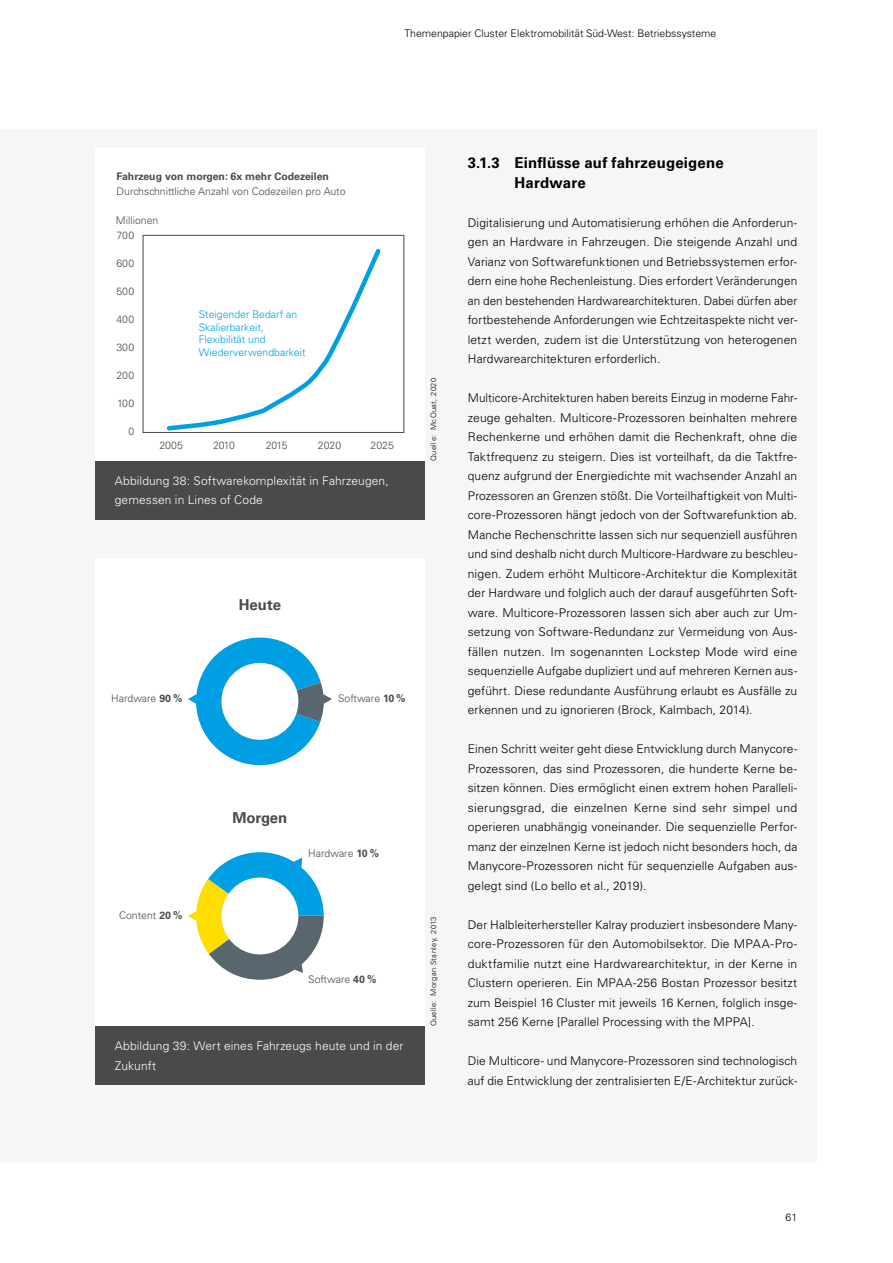
<style>
.page{position:relative;width:893px;height:1263px;background:#fff}
.page>*{position:absolute;margin:0;border:0;box-sizing:border-box;transform-origin:0 0}
.Headline_Head-3-nummeriert{font:700 15px/19.5px "Univers LT Pro 65";letter-spacing:.01em;color:#000}
.t1{font:700 15px "Univers LT";color:#4a4a49}
.Text_Fließtext{font:300 12px/19.5px "Univers LT Pro 45";letter-spacing:.01em;color:#000;text-align:justify}
.Tab_Abb_Abb-Fußzeile_2x{font:300 12px/19.5px "Univers LT Pro 45";letter-spacing:.01em;color:#fff}
.t2{font:300 10.5px/15px "Univers LT";color:#4a4a49}
.t3{font:300 10.5px/12.6px "Univers LT";color:#009fe3}
.t4{font:300 10.5px "Univers LT Pro 45";color:#000}
.t5{font:300 7.5px "Univers LT Pro 45";letter-spacing:.05em;color:#000}
.s1{font-weight:700}
</style>
<div class="page">
<div style="left:0;top:129px;width:817px;height:1034px;background:#f6f6f6"></div>
<div style="left:96px;top:149px;width:329px;height:312px;background:#fff"></div>
<svg style="left:166px;top:249px;width:215px;height:182px"></svg>
<div style="left:143px;top:235px;width:261px;height:198px;border:1px solid #4a4a49"></div>
<div style="left:96px;top:461px;width:329px;height:58px;background:#4a4a49"></div>
<div style="left:96px;top:558px;width:329px;height:468px;background:#fff"></div>
<svg style="left:188px;top:637px;width:144px;height:129px"></svg>
<svg style="left:188px;top:852px;width:136px;height:128px"></svg>
<div style="left:221px;top:663px;width:77px;height:77px;background:#fff;border-radius:50%"></div>
<div style="left:221px;top:877px;width:77px;height:77px;background:#fff;border-radius:50%"></div>
<div style="left:96px;top:1026px;width:329px;height:59px;background:#4a4a49"></div>
<p class="t4" style="left:405px;top:26px;width:313px">Themenpapier Cluster Elektromobilität Süd-West: Betriebssysteme</p>
<p class="t2" style="left:117px;top:169px;width:230px"><span class="s1">Fahrzeug von morgen: 6x mehr Codezeilen<br></span>Durchschnittliche Anzahl von Codezeilen pro Auto</p>
<p class="t2" style="left:116px;top:213px;width:44px">Millionen</p>
<p class="t2" style="left:116px;top:228px;width:19px">700</p>
<p class="t2" style="left:116px;top:256px;width:19px">600</p>
<p class="t2" style="left:116px;top:284px;width:19px">500</p>
<p class="t2" style="left:116px;top:312px;width:19px">400</p>
<p class="t2" style="left:116px;top:340px;width:19px">300</p>
<p class="t2" style="left:116px;top:368px;width:19px">200</p>
<p class="t2" style="left:117px;top:396px;width:18px">100</p>
<p class="t2" style="left:128px;top:424px;width:7px">0</p>
<p class="t3" style="left:199px;top:308px;width:108px">Steigender Bedarf an<br>Skalierbarkeit,<br>Flexibilität und<br>Wiederverwendbarkeit</p>
<p class="t2" style="left:159px;top:438px;width:25px">2005</p>
<p class="t2" style="left:213px;top:438px;width:23px">2010</p>
<p class="t2" style="left:266px;top:438px;width:24px">2015</p>
<p class="t2" style="left:318px;top:438px;width:25px">2020</p>
<p class="t2" style="left:371px;top:438px;width:25px">2025</p>
<p class="Tab_Abb_Abb-Fußzeile_2x" style="left:115px;top:470px;width:275px">Abbildung 38: Softwarekomplexität in Fahrzeugen, gemessen in Lines of Code</p>
<p class="t5" style="left:429px;top:461px;width:84px;rotate:-90deg">Quelle: McOuat, 2020</p>
<p class="t1" style="left:239px;top:596px;width:44px">Heute</p>
<p class="t2" style="left:111px;top:691px;width:73px">Hardware <span class="s1">90 %</span></p>
<p class="t2" style="left:338px;top:691px;width:69px">Software <span class="s1">10 %</span></p>
<p class="t2" style="left:119px;top:908px;width:65px">Content <span class="s1">20 %</span></p>
<p class="t1" style="left:232px;top:809px;width:57px">Morgen</p>
<p class="t2" style="left:308px;top:846px;width:72px">Hardware <span class="s1">10 %</span></p>
<p class="t2" style="left:308px;top:972px;width:70px">Software <span class="s1">40 %</span></p>
<p class="Tab_Abb_Abb-Fußzeile_2x" style="left:115px;top:1036px;width:290px">Abbildung 39: Wert eines Fahrzeugs heute und in der<br>Zukunft</p>
<p class="t5" style="left:429px;top:1026px;width:111px;rotate:-90deg">Quelle: Morgan Stanley, 2013</p>
<h3 class="Headline_Head-3-nummeriert" style="left:515px;top:153px;width:211px;text-indent:-47px">3.1.3 Einflüsse auf fahrzeugeigene<br>Hardware</h3>
<p class="Text_Fließtext" style="left:468px;top:213px;width:331px">Digitalisierung und Automatisierung erhöhen die Anforderun&shy;gen an Hardware in Fahrzeugen. Die steigende Anzahl und Varianz von Softwarefunktionen und Betriebssystemen erfor&shy;dern eine hohe Rechenleistung. Dies erfordert Veränderungen an den bestehenden Hardwarearchitekturen. Dabei dürfen aber fortbestehende Anforderungen wie Echtzeitaspekte nicht ver&shy;letzt werden, zudem ist die Unterstützung von heterogenen Hardwarearchitekturen erforderlich.</p>
<p class="Text_Fließtext" style="left:468px;top:388px;width:331px">Multicore-Architekturen haben bereits Einzug in moderne Fahr&shy;zeuge gehalten. Multicore-Prozessoren beinhalten mehrere Rechenkerne und erhöhen damit die Rechenkraft, ohne die Taktfrequenz zu steigern. Dies ist vorteilhaft, da die Taktfre&shy;quenz aufgrund der Energiedichte mit wachsender Anzahl an Prozessoren an Grenzen stößt. Die Vorteilhaftigkeit von Multi&shy;core-Prozessoren hängt jedoch von der Softwarefunktion ab.<br>Manche Rechenschritte lassen sich nur sequenziell ausführen und sind deshalb nicht durch Multicore-Hardware zu beschleu&shy;nigen. Zudem erhöht Multicore-Architektur die Komplexität der Hardware und folglich auch der darauf ausgeführten Soft&shy;ware. Multicore-Prozessoren lassen sich aber auch zur Um&shy;setzung von Software-Redundanz zur Vermeidung von Aus&shy;fällen nutzen. Im sogenannten Lockstep Mode wird eine sequenzielle Aufgabe dupliziert und auf mehreren Kernen aus&shy;geführt. Diese redundante Ausführung erlaubt es Ausfälle zu erkennen und zu ignorieren (Brock, Kalmbach, 2014).</p>
<p class="Text_Fließtext" style="left:468px;top:739px;width:331px">Einen Schritt weiter geht diese Entwicklung durch Manycore-Prozessoren, das sind Prozessoren, die hunderte Kerne be&shy;sitzen können. Dies ermöglicht einen extrem hohen Paralleli&shy;sierungsgrad, die einzelnen Kerne sind sehr simpel und operieren unabhängig voneinander. Die sequenzielle Perfor&shy;manz der einzelnen Kerne ist jedoch nicht besonders hoch, da Manycore-Prozessoren nicht für sequenzielle Aufgaben aus&shy;gelegt sind (Lo bello et al., 2019).</p>
<p class="Text_Fließtext" style="left:468px;top:915px;width:331px">Der Halbleiterhersteller Kalray produziert insbesondere Many&shy;core-Prozessoren für den Automobilsektor. Die MPAA-Pro&shy;duktfamilie nutzt eine Hardwarearchitektur, in der Kerne in Clustern operieren. Ein MPAA-256 Bostan Prozessor besitzt zum Beispiel 16 Cluster mit jeweils 16 Kernen, folglich insge&shy;samt 256 Kerne [Parallel Processing with the MPPA].</p>
<p class="Text_Fließtext" style="left:468px;top:1051px;width:331px">Die Multicore- und Manycore-Prozessoren sind technologisch auf die Entwicklung der zentralisierten E/E-Architektur zurück-</p>
<p class="t4" style="left:785px;top:1210px;width:13px">61</p>
</div>
